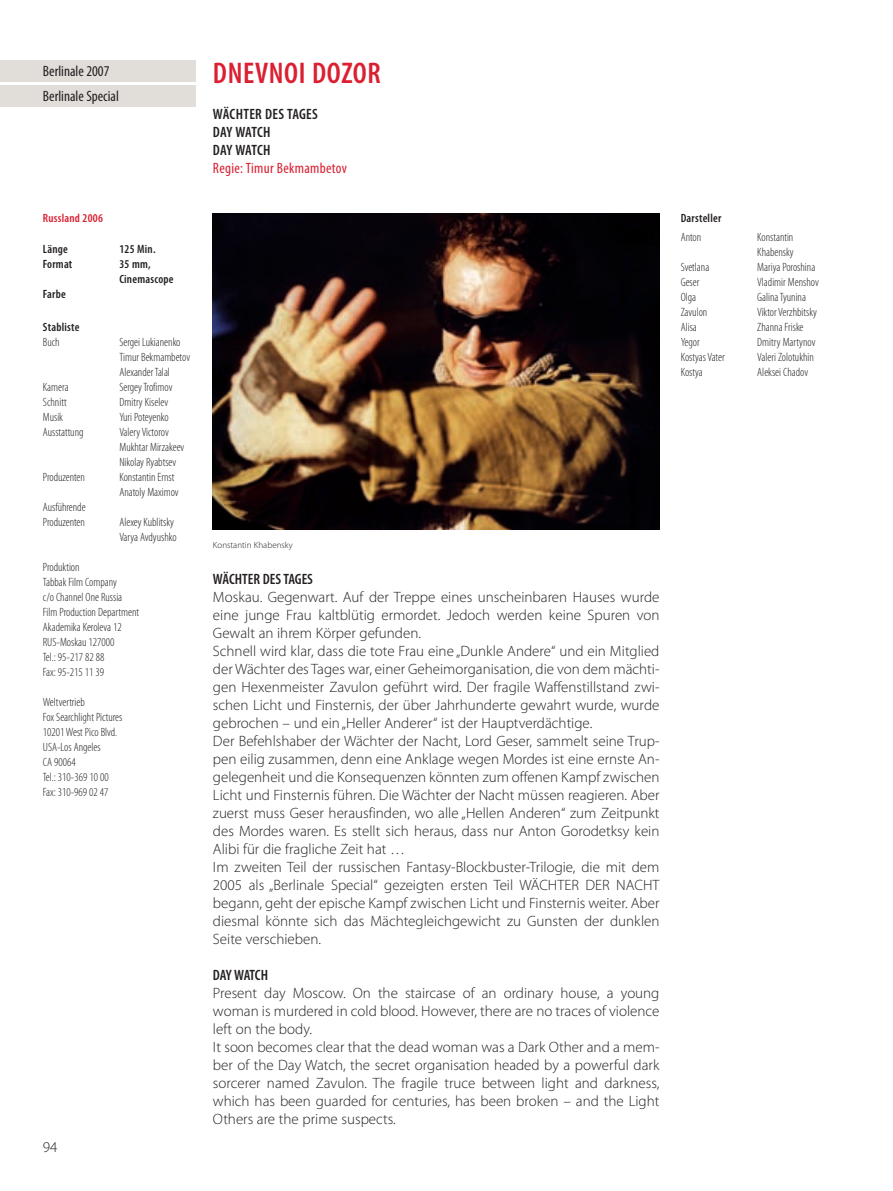
<style>
.page{position:relative;width:893px;height:1191px;background:#fff}
.page>*{position:absolute;margin:0;border:0;box-sizing:border-box;transform-origin:0 0}
.t1{font:600 condensed 30px "Myriad Pro";letter-spacing:.02em;color:#da2031}
.t2{font:300 15px/18px "Myriad Pro";color:#231f20}
.t3{font:600 condensed 15px/18px "Myriad Pro";color:#231f20}
.t4{font:condensed 15px/25.5px "Myriad Pro";color:#231f20}
.t5{font:condensed 15px "Myriad Pro";letter-spacing:.02em;color:#da2031}
.t6{font:600 condensed 15px "Myriad Pro";letter-spacing:-.025em;color:#231f20}
.t7{font:300 condensed 12px/15px "Myriad Pro";color:#231f20}
.t8{font:600 condensed 12px/15px "Myriad Pro";letter-spacing:.02em;color:#231f20}
.t9{font:600 condensed 12px "Myriad Pro";letter-spacing:.02em;color:#da2031}
.t10{font:300 9px "Myriad Pro";color:#231f20}
</style>
<div class="page">
<img style="left:213px;top:213px;width:446px;height:317px">
<div style="left:0;top:60px;width:196px;height:22px;background:#e1deda"></div>
<div style="left:0;top:86px;width:196px;height:21px;background:#e1deda"></div>
<p class="t4" style="left:43px;top:58px;width:77px">Berlinale 2007<br>Berlinale Special</p>
<p class="t9" style="left:43px;top:214px;width:62px">Russland 2006</p>
<p class="t8" style="left:43px;top:242px;width:27px">Länge</p>
<p class="t8" style="left:119px;top:242px;width:38px">125 Min.</p>
<p class="t8" style="left:43px;top:257px;width:31px">Format</p>
<p class="t8" style="left:119px;top:257px;width:56px">35 mm,<br>Cinemascope</p>
<p class="t8" style="left:43px;top:287px;width:24px">Farbe</p>
<p class="t8" style="left:43px;top:320px;width:38px">Stabliste</p>
<p class="t7" style="left:43px;top:335px;width:18px">Buch</p>
<p class="t7" style="left:119px;top:335px;width:72px">Sergei Lukianenko<br>Timur Bekmambetov<br>Alexander Talal</p>
<p class="t7" style="left:43px;top:380px;width:27px">Kamera</p>
<p class="t7" style="left:119px;top:380px;width:55px">Sergey Trofimov</p>
<p class="t7" style="left:43px;top:395px;width:25px">Schnitt</p>
<p class="t7" style="left:119px;top:395px;width:50px">Dmitry Kiselev</p>
<p class="t7" style="left:43px;top:410px;width:22px">Musik</p>
<p class="t7" style="left:119px;top:410px;width:51px">Yuri Poteyenko</p>
<p class="t7" style="left:43px;top:425px;width:42px">Ausstattung</p>
<p class="t7" style="left:119px;top:425px;width:67px">Valery Victorov<br>Mukhtar Mirzakeev<br>Nikolay Ryabtsev</p>
<p class="t7" style="left:43px;top:470px;width:44px">Produzenten</p>
<p class="t7" style="left:119px;top:470px;width:61px">Konstantin Ernst<br>Anatoly Maximov</p>
<p class="t7" style="left:43px;top:500px;width:44px">Ausführende<br>Produzenten</p>
<p class="t7" style="left:119px;top:515px;width:59px">Alexey Kublitsky<br>Varya Avdyushko</p>
<p class="t7" style="left:43px;top:560px;width:98px">Produktion<br>Tabbak Film Company<br>c/o Channel One Russia<br>Film Production Department<br>Akademika Keroleva 12<br>RUS-Moskau 127000<br>Tel.: 95-217 82 88<br>Fax: 95-215 11 39</p>
<p class="t7" style="left:43px;top:695px;width:81px">Weltvertrieb<br>Fox Searchlight Pictures<br>10201 West Pico Blvd.<br>USA-Los Angeles<br>CA 90064<br>Tel.: 310-369 10 00<br>Fax: 310-969 02 47</p>
<p class="t2" style="left:43px;top:1139px;width:16px">94</p>
<h1 class="t1" style="left:213px;top:62px;width:169px">DNEVNOI DOZOR</h1>
<p class="t3" style="left:213px;top:106px;width:106px">WÄCHTER DES TAGES<br>DAY WATCH<br>DAY WATCH</p>
<p class="t5" style="left:213px;top:159px;width:135px">Regie: Timur Bekmambetov</p>
<p class="t8" style="left:681px;top:212px;width:42px">Darsteller</p>
<p class="t7" style="left:681px;top:230px;width:22px">Anton</p>
<p class="t7" style="left:757px;top:230px;width:38px">Konstantin<br>Khabensky</p>
<p class="t7" style="left:681px;top:260px;width:30px">Svetlana</p>
<p class="t7" style="left:757px;top:260px;width:60px">Mariya Poroshina</p>
<p class="t7" style="left:681px;top:275px;width:20px">Geser</p>
<p class="t7" style="left:757px;top:275px;width:63px">Vladimir Menshov</p>
<p class="t7" style="left:681px;top:290px;width:17px">Olga</p>
<p class="t7" style="left:757px;top:290px;width:50px">Galina Tyunina</p>
<p class="t7" style="left:681px;top:305px;width:28px">Zavulon</p>
<p class="t7" style="left:757px;top:305px;width:61px">Viktor Verzhbitsky</p>
<p class="t7" style="left:681px;top:320px;width:18px">Alisa</p>
<p class="t7" style="left:757px;top:320px;width:48px">Zhanna Friske</p>
<p class="t7" style="left:681px;top:335px;width:21px">Yegor</p>
<p class="t7" style="left:757px;top:335px;width:60px">Dmitry Martynov</p>
<p class="t7" style="left:681px;top:350px;width:45px">Kostyas Vater</p>
<p class="t7" style="left:757px;top:350px;width:58px">Valeri Zolotukhin</p>
<p class="t7" style="left:681px;top:365px;width:24px">Kostya</p>
<p class="t7" style="left:757px;top:365px;width:52px">Aleksei Chadov</p>
<p class="t10" style="left:213px;top:541px;width:81px">Konstantin Khabensky</p>
<p class="t3" style="left:213px;top:571px;width:102px">WÄCHTER DES TAGES</p>
<p class="t2" style="left:213px;top:589px;width:448px">Moskau. Gegenwart. Auf der Treppe eines unscheinbaren Hauses wurde eine junge Frau kaltblütig ermordet. Jedoch werden keine Spuren von Gewalt an ihrem Körper gefunden.<br>Schnell wird klar, dass die tote Frau eine „Dunkle Andere“ und ein Mitglied der Wächter des Tages war, einer Geheimorganisation, die von dem mächti - gen Hexenmeister Zavulon geführt wird. Der fragile Waffen still stand zwi - schen Licht und Finsternis, der über Jahrhunderte gewahrt wurde, wur de gebrochen – und ein „Heller Anderer“ ist der Hauptverdäch tige.<br>Der Befehlshaber der Wächter der Nacht, Lord Geser, sammelt seine Trup - pen eilig zusammen, denn eine Anklage wegen Mordes ist eine ernste An - ge legenheit und die Konsequenzen könnten zum offenen Kampf zwischen Licht und Finsternis führen. Die Wächter der Nacht müssen reagieren. Aber zuerst muss Geser herausfinden, wo alle „Hellen Anderen“ zum Zeit punkt des Mordes waren. Es stellt sich heraus, dass nur Anton Gorodetksy kein Alibi für die fragliche Zeit hat …<br>Im zweiten Teil der russischen Fantasy-Blockbuster-Trilogie, die mit dem 2005 als „Berlinale Special“ gezeigten ersten Teil WÄCHTER DER NACHT begann, geht der epische Kampf zwischen Licht und Finsternis weiter. Aber diesmal könnte sich das Mächtegleichgewicht zu Gunsten der dunklen Seite verschieben.</p>
<p class="t6" style="left:213px;top:969px;width:57px">DAY WATCH</p>
<p class="t2" style="left:213px;top:985px;width:448px">Present day Moscow. On the staircase of an ordinary house, a young woman is murdered in cold blood. However, there are no traces of violence left on the body.<br>It soon becomes clear that the dead woman was a Dark Other and a mem&shy;ber of the Day Watch, the secret organisation headed by a powerful dark sorcerer named Zavulon. The fragile truce between light and darkness, which has been guarded for centuries, has been broken – and the Light Others are the prime suspects.</p>
</div>
